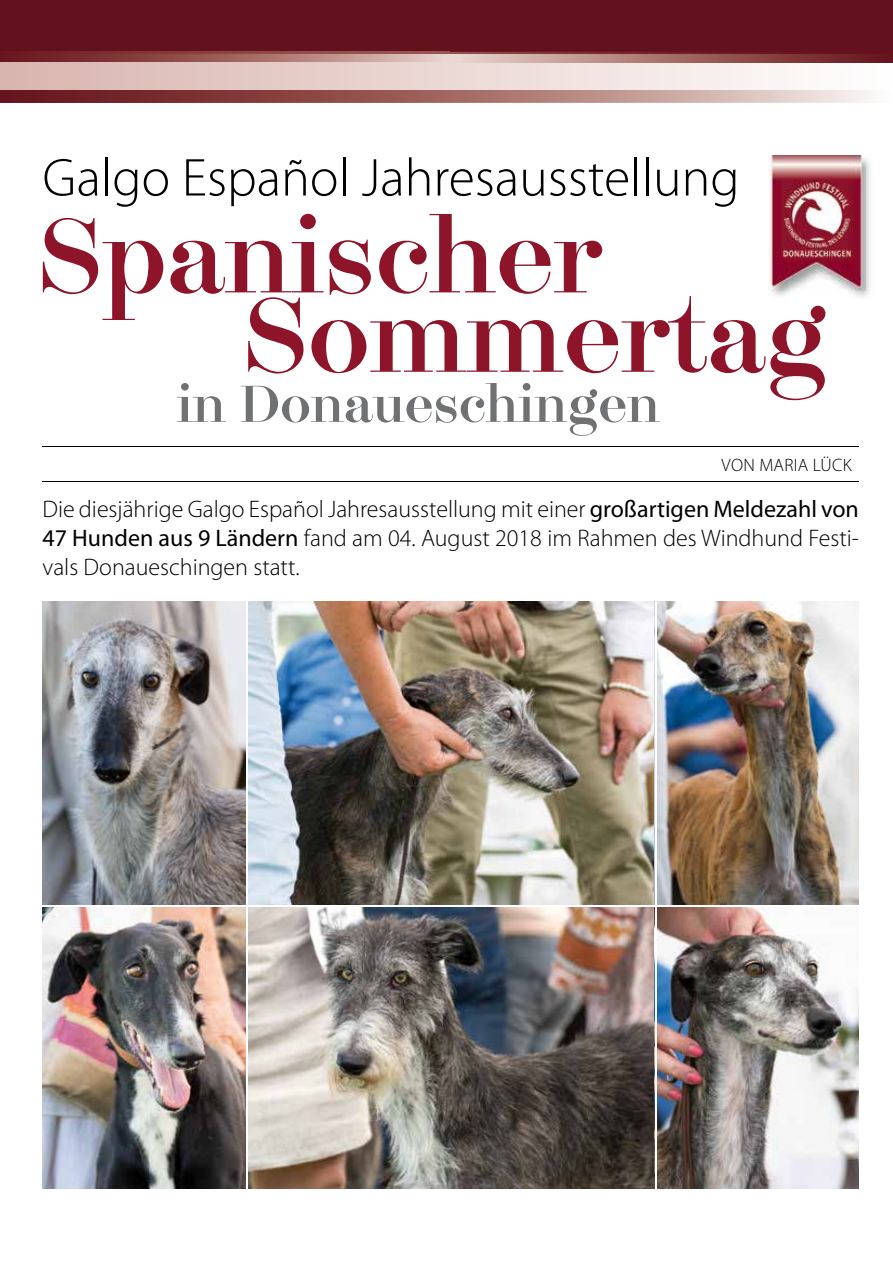
<style>
.page{position:relative;width:893px;height:1263px;background:#fff}
.page>*{position:absolute;margin:0;border:0;box-sizing:border-box;transform-origin:0 0}
.t1{font:103.05px "Viola BQ";letter-spacing:-.02em;color:#8d1429}
.t2{font:300 53.7px "Myriad Pro";color:#000}
.t3{font:51px "Viola BQ";letter-spacing:-.02em;color:#707172}
.t4{font:300 24px/28.8px "Myriad Pro";color:#000;text-align:justify}
.t5{font:300 18px "Myriad Pro";letter-spacing:.02em;color:#000}
.s1{font-weight:400}
</style>
<div class="page">
<img style="left:43px;top:602px;width:816px;height:303px">
<div style="left:0;top:0;width:893px;height:53px;background:#64111e"></div>
<svg style="left:0;top:52px;width:893px;height:39px"></svg>
<img style="left:451px;top:52px;width:442px;height:10px">
<img style="left:0;top:52px;width:449px;height:10px">
<svg style="left:0;top:102px;width:893px;height:1px"></svg>
<img style="left:0;top:91px;width:871px;height:11px">
<img style="left:772px;top:158px;width:98px;height:139px">
<img style="left:772px;top:296px;width:53px;height:1px">
<img style="left:768px;top:155px;width:97px;height:136px">
<hr style="left:43px;top:446px;width:816px;height:1px;background:#000">
<hr style="left:43px;top:481px;width:816px;height:1px;background:#000">
<img style="left:43px;top:907px;width:203px;height:281px">
<img style="left:248px;top:907px;width:611px;height:281px">
<hr style="left:246px;top:594px;width:1px;height:609px;background:#fff">
<hr style="left:655px;top:594px;width:1px;height:609px;background:#fff">
<h2 class="t2" style="left:43px;top:148px;width:699px">Galgo Español Jahresausstellung</h2>
<h1 class="t1" style="left:37px;top:196px;width:567px">Spanischer</h1>
<h1 class="t1" style="left:242px;top:275px;width:588px">Sommertag</h1>
<h3 class="t3" style="left:176px;top:374px;width:486px">in Donaueschingen</h3>
<p class="t5" style="left:721px;top:455px;width:132px">VON MARIA LÜCK</p>
<p class="t4" style="left:43px;top:495px;width:818px">Die diesjährige Galgo Español Jahresausstellung mit einer <span class="s1">großartigen Meldezahl von 47 Hunden aus 9 Ländern</span> fand am 04. August 2018 im Rahmen des Windhund Festi&shy;vals Donaueschingen statt.</p>
</div>
